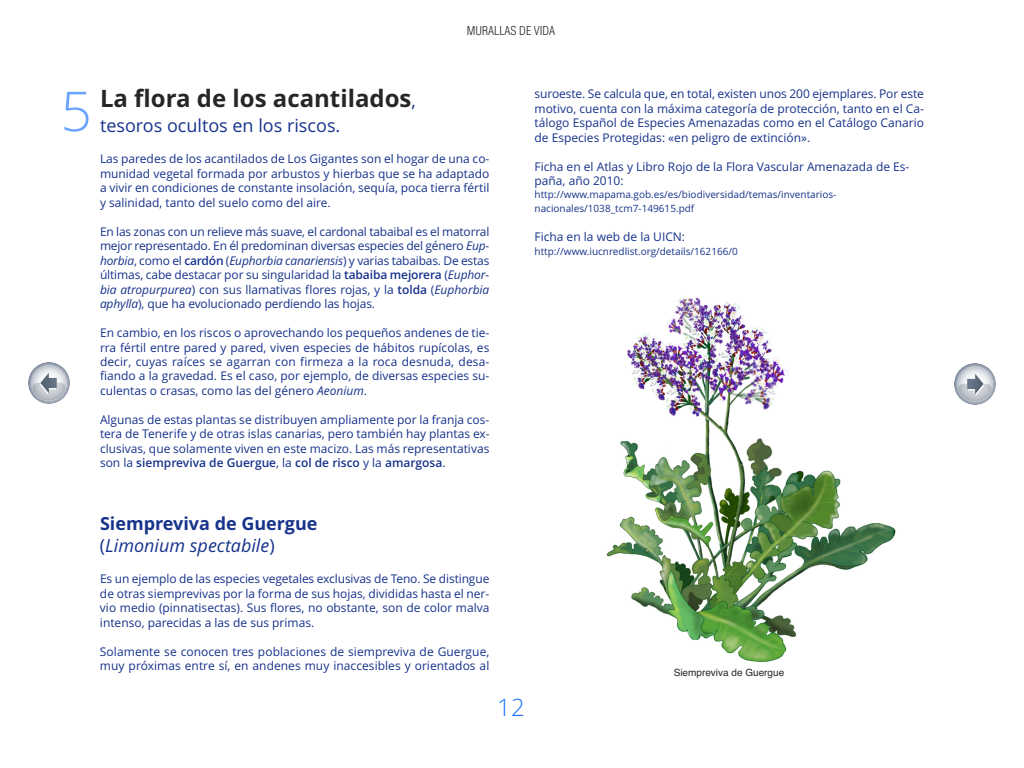
<style>
.page{position:relative;width:1024px;height:768px;background:#fff}
.page>*{position:absolute;margin:0;border:0;box-sizing:border-box;transform-origin:0 0}
.t1{font:300 55px "Open Sans";color:#6aa3ff}
.t2{font:700 24px "Open Sans";color:#272526}
.t3{font:300 24px "Open Sans";color:#1973fe}
.t4{font:700 18px/21.7px "Open Sans";color:#17338c}
.t5{font:18px "Open Sans";color:#17338c}
.t6{font:12px/14.5px "Open Sans";color:#17338c;text-align:justify}
.t7{font:300 condensed 12px "Helvetica";color:#272526}
.t8{font:10px/13.6px "Open Sans";color:#17338c}
.t9{font:10px "Helvetica";color:#272526}
.s1{font-weight:400;font-size:18px;color:#17338c}
.s2{font-style:italic}
.s3{font-weight:600}
.s4{font-weight:400}
.s5{font-weight:400;font-style:italic}
</style>
<div class="page">
<svg style="left:28px;top:362px;width:42px;height:42px"></svg>
<svg style="left:954px;top:363px;width:42px;height:42px"></svg>
<img style="left:606px;top:297px;width:290px;height:365px">
<p class="t7" style="left:467px;top:24px;width:90px">MURALLAS DE VIDA</p>
<h1 class="t1" style="left:61px;top:80px;width:33px">5</h1>
<h2 class="t2" style="left:100px;top:85px;width:317px">La flora de los acantilados<span class="s1">,</span></h2>
<h3 class="t5" style="left:100px;top:115px;width:242px">tesoros ocultos en los riscos.</h3>
<p class="t6" style="left:100px;top:152px;width:391px">Las paredes de los acantilados de Los Gigantes son el hogar de una co&shy;munidad vegetal formada por arbustos y hierbas que se ha adaptado a vivir en condiciones de constante insolación, sequía, poca tierra fértil y salinidad, tanto del suelo como del aire.</p>
<p class="t6" style="left:100px;top:224px;width:391px">En las zonas con un relieve más suave, el cardonal tabaibal es el matorral mejor representado. En él predominan diversas especies del género <span class="s2">Eup&shy;horbia</span>, como el <span class="s3">cardón</span> (<span class="s2">Euphorbia canariensis</span>) y varias tabaibas. De estas últimas, cabe destacar por su singularidad la <span class="s3">tabaiba mejorera</span> (<span class="s2">Euphor&shy;bia atropurpurea</span>) con sus llamativas flores rojas, y la <span class="s3">tolda</span> (<span class="s2">Euphorbia aphylla</span>), que ha evolucionado perdiendo las hojas.</p>
<p class="t6" style="left:100px;top:326px;width:391px">En cambio, en los riscos o aprovechando los pequeños andenes de tie&shy;rra fértil entre pared y pared, viven especies de hábitos rupícolas, es decir, cuyas raíces se agarran con firmeza a la roca desnuda, desa&shy;fiando a la gravedad. Es el caso, por ejemplo, de diversas especies su&shy;culentas o crasas, como las del género <span class="s2">Aeonium</span>.</p>
<p class="t6" style="left:100px;top:413px;width:391px">Algunas de estas plantas se distribuyen ampliamente por la franja cos&shy;tera de Tenerife y de otras islas canarias, pero también hay plantas ex&shy;clusivas, que solamente viven en este macizo. Las más representativas son la <span class="s3">siempreviva de Guergue</span>, la <span class="s3">col de risco</span> y la <span class="s3">amargosa</span>.</p>
<p class="t6" style="left:535px;top:87px;width:391px">suroeste. Se calcula que, en total, existen unos 200 ejemplares. Por este motivo, cuenta con la máxima categoría de protección, tanto en el Ca&shy;tálogo Español de Especies Amenazadas como en el Catálogo Canario de Especies Protegidas: «en peligro de extinción».</p>
<p class="t6" style="left:535px;top:159px;width:376px">Ficha en el Atlas y Libro Rojo de la Flora Vascular Amenazada de Es&shy;paña, año 2010:</p>
<p class="t8" style="left:535px;top:188px;width:303px">http://www.mapama.gob.es/es/biodiversidad/temas/inventarios&shy;nacionales/1038_tcm7-149615.pdf</p>
<p class="t6" style="left:535px;top:229px;width:152px">Ficha en la web de la UICN:</p>
<p class="t8" style="left:535px;top:245px;width:205px">http://www.iucnredlist.org/details/162166/0</p>
<h3 class="t4" style="left:100px;top:513px;width:219px">Siempreviva de Guergue <span class="s4">(</span><span class="s5">Limonium spectabile</span><span class="s4">)</span></h3>
<p class="t6" style="left:100px;top:572px;width:391px">Es un ejemplo de las especies vegetales exclusivas de Teno. Se distingue de otras siemprevivas por la forma de sus hojas, divididas hasta el ner&shy;vio medio (pinnatisectas). Sus flores, no obstante, son de color malva intenso, parecidas a las de sus primas.</p>
<p class="t6" style="left:100px;top:644px;width:391px">Solamente se conocen tres poblaciones de siempreviva de Guergue, muy próximas entre sí, en andenes muy inaccesibles y orientados al</p>
<h2 class="t3" style="left:497px;top:694px;width:29px">12</h2>
<p class="t9" style="left:674px;top:666px;width:112px">Siempreviva de Guergue</p>
</div>
